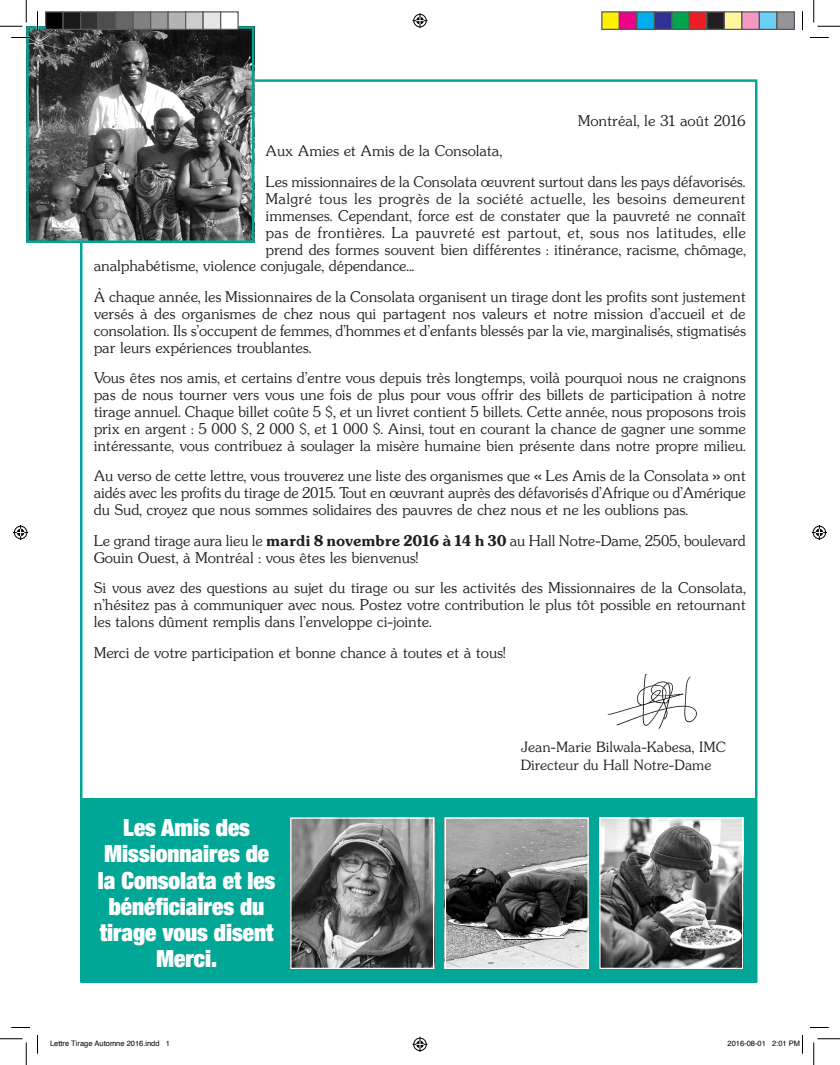
<style>
.page{position:relative;width:840px;height:1065px;background:#fff}
.page>*{position:absolute;margin:0;border:0;box-sizing:border-box;transform-origin:0 0}
.t1{font:900 expanded 23.75px/26.2px "Helvetica Neue";color:#fff;text-align:center}
.t2{font:300 13.75px/16.9px "Souvenir";letter-spacing:-.005em;color:#231f20;text-align:justify}
.t3{font:300 13.75px "Souvenir";letter-spacing:.02em;color:#231f20}
.t4{font:300 13.12px "Souvenir";color:#231f20}
.t5{font:7.5px "Helvetica";color:#000}
.s1{font-family:"Souvenir Demi";font-weight:400}
</style>
<div class="page">
<div style="left:81px;top:798px;width:676px;height:184px;background:#00a796"></div>
<img style="left:607px;top:674px;width:90px;height:55px">
<img style="left:29px;top:29px;width:222px;height:211px">
<div style="left:26px;top:26px;width:228px;height:217px;border:2px solid #00a796"></div>
<img style="left:601px;top:820px;width:140px;height:147px">
<div style="left:599px;top:818px;width:144px;height:151px;border:1px solid #fff"></div>
<img style="left:447px;top:820px;width:140px;height:147px">
<div style="left:445px;top:818px;width:144px;height:151px;border:1px solid #fff"></div>
<img style="left:292px;top:820px;width:140px;height:147px">
<div style="left:290px;top:818px;width:144px;height:151px;border:1px solid #fff"></div>
<svg style="left:11px;top:37px;width:19px;height:1px"></svg>
<svg style="left:810px;top:37px;width:19px;height:1px"></svg>
<svg style="left:11px;top:1027px;width:19px;height:1px"></svg>
<svg style="left:810px;top:1027px;width:19px;height:1px"></svg>
<svg style="left:37px;top:11px;width:1px;height:19px"></svg>
<svg style="left:37px;top:1035px;width:1px;height:19px"></svg>
<svg style="left:802px;top:11px;width:1px;height:19px"></svg>
<svg style="left:0;top:0;width:27px;height:27px"></svg>
<svg style="left:0;top:1039px;width:27px;height:26px"></svg>
<svg style="left:814px;top:0;width:26px;height:27px"></svg>
<svg style="left:814px;top:1039px;width:26px;height:26px"></svg>
<svg style="left:412px;top:13px;width:16px;height:15px"></svg>
<svg style="left:412px;top:1037px;width:16px;height:15px"></svg>
<svg style="left:13px;top:525px;width:15px;height:15px"></svg>
<svg style="left:812px;top:525px;width:15px;height:15px"></svg>
<div style="left:46px;top:12px;width:17px;height:17px;background:#000"></div>
<div style="left:45px;top:11px;width:19px;height:19px;border:1px solid #595959"></div>
<div style="left:63px;top:12px;width:18px;height:17px;background:#1a1a1a"></div>
<div style="left:62px;top:11px;width:19px;height:19px;border:1px solid #595959"></div>
<div style="left:81px;top:12px;width:17px;height:17px;background:#333"></div>
<div style="left:80px;top:11px;width:19px;height:19px;border:1px solid #595959"></div>
<div style="left:98px;top:12px;width:18px;height:17px;background:#4d4d4d"></div>
<div style="left:98px;top:11px;width:18px;height:19px;border:1px solid #595959"></div>
<div style="left:116px;top:12px;width:17px;height:17px;background:#666"></div>
<div style="left:115px;top:11px;width:19px;height:19px;border:1px solid #595959"></div>
<div style="left:133px;top:12px;width:18px;height:17px;background:#808080"></div>
<div style="left:132px;top:11px;width:19px;height:19px;border:1px solid #595959"></div>
<div style="left:151px;top:12px;width:17px;height:17px;background:#999"></div>
<div style="left:150px;top:11px;width:19px;height:19px;border:1px solid #595959"></div>
<div style="left:168px;top:12px;width:18px;height:17px;background:#b3b3b3"></div>
<div style="left:168px;top:11px;width:18px;height:19px;border:1px solid #595959"></div>
<div style="left:186px;top:12px;width:17px;height:17px;background:#ccc"></div>
<div style="left:185px;top:11px;width:19px;height:19px;border:1px solid #595959"></div>
<div style="left:203px;top:12px;width:18px;height:17px;background:#e6e6e6"></div>
<div style="left:202px;top:11px;width:19px;height:19px;border:1px solid #595959"></div>
<div style="left:221px;top:12px;width:17px;height:17px;background:#fff"></div>
<div style="left:220px;top:11px;width:19px;height:19px;border:1px solid #595959"></div>
<div style="left:602px;top:12px;width:17px;height:17px;background:#fff101"></div>
<div style="left:601px;top:11px;width:19px;height:19px;border:1px solid #595959"></div>
<div style="left:619px;top:12px;width:18px;height:17px;background:#ed028c"></div>
<div style="left:619px;top:11px;width:19px;height:19px;border:1px solid #595959"></div>
<div style="left:637px;top:12px;width:17px;height:17px;background:#00aeef"></div>
<div style="left:636px;top:11px;width:19px;height:19px;border:1px solid #595959"></div>
<div style="left:654px;top:12px;width:18px;height:17px;background:#2e3092"></div>
<div style="left:654px;top:11px;width:18px;height:19px;border:1px solid #595959"></div>
<div style="left:672px;top:12px;width:17px;height:17px;background:#00a54f"></div>
<div style="left:671px;top:11px;width:19px;height:19px;border:1px solid #595959"></div>
<div style="left:689px;top:12px;width:18px;height:17px;background:#ee1d23"></div>
<div style="left:689px;top:11px;width:19px;height:19px;border:1px solid #595959"></div>
<div style="left:707px;top:12px;width:17px;height:17px;background:#231f20"></div>
<div style="left:706px;top:11px;width:19px;height:19px;border:1px solid #595959"></div>
<div style="left:724px;top:12px;width:18px;height:17px;background:#fff79a"></div>
<div style="left:724px;top:11px;width:18px;height:19px;border:1px solid #595959"></div>
<div style="left:742px;top:12px;width:17px;height:17px;background:#f499c2"></div>
<div style="left:741px;top:11px;width:19px;height:19px;border:1px solid #595959"></div>
<div style="left:759px;top:12px;width:18px;height:17px;background:#6bcff6"></div>
<div style="left:759px;top:11px;width:19px;height:19px;border:1px solid #595959"></div>
<div style="left:777px;top:12px;width:17px;height:17px;background:#939598"></div>
<div style="left:776px;top:11px;width:19px;height:19px;border:1px solid #595959"></div>
<svg style="left:802px;top:1035px;width:1px;height:19px"></svg>
<p class="t2" style="left:578px;top:112px;width:170px">Montréal, le 31 août 2016</p>
<p class="t2" style="left:266px;top:142px;width:238px">Aux Amies et Amis de la Consolata,</p>
<p class="t2" style="left:266px;top:173px;width:481px">Les missionnaires de la Consolata œuvrent surtout dans les pays défavorisés.</p>
<p class="t3" style="left:266px;top:190px;width:481px">Malgré tous les progrès de la société actuelle, les besoins demeurent</p>
<p class="t2" style="left:266px;top:207px;width:482px">immenses. Cependant, force est de constater que la pauvreté ne connaît</p>
<p class="t3" style="left:266px;top:223px;width:482px">pas de frontières. La pauvreté est partout, et, sous nos latitudes, elle</p>
<p class="t2" style="left:266px;top:241px;width:482px">prend des formes souvent bien différentes : itinérance, racisme, chômage,</p>
<p class="t2" style="left:94px;top:257px;width:322px">analphabétisme, violence conjugale, dépendance...</p>
<p class="t2" style="left:94px;top:288px;width:654px">À chaque année, les Missionnaires de la Consolata organisent un tirage dont les profits sont justement versés à des organismes de chez nous qui partagent nos valeurs et notre mission d’accueil et de consolation. Ils s’occupent de femmes, d’hommes et d’enfants blessés par la vie, marginalisés, stigmatisés par leurs expériences troublantes.</p>
<p class="t2" style="left:94px;top:369px;width:654px">Vous êtes nos amis, et certains d’entre vous depuis très longtemps, voilà pourquoi nous ne craignons pas de nous tourner vers vous une fois de plus pour vous offrir des billets de participation à notre tirage annuel. Chaque billet coûte 5 $, et un livret contient 5 billets. Cette année, nous proposons trois prix en argent : 5 000 $, 2 000 $, et 1 000 $. Ainsi, tout en courant la chance de gagner une somme intéressante, vous contribuez à soulager la misère humaine bien présente dans notre propre milieu.</p>
<p class="t2" style="left:94px;top:467px;width:654px">Au verso de cette lettre, vous trouverez une liste des organismes que « Les Amis de la Consolata » ont aidés avec les profits du tirage de 2015. Tout en œuvrant auprès des défavorisés d’Afrique ou d’Amérique du Sud, croyez que nous sommes solidaires des pauvres de chez nous et ne les oublions pas.</p>
<p class="t2" style="left:94px;top:532px;width:654px">Le grand tirage aura lieu le <span class="s1">mardi 8 novembre 2016 à 14 h 30</span> au Hall Notre-Dame, 2505, boulevard<br>Gouin Ouest, à Montréal : vous êtes les bienvenus!</p>
<p class="t2" style="left:94px;top:579px;width:654px">Si vous avez des questions au sujet du tirage ou sur les activités des Missionnaires de la Consolata, n’hésitez pas à communiquer avec nous. Postez votre contribution le plus tôt possible en retournant les talons dûment remplis dans l’enveloppe ci-jointe.</p>
<p class="t2" style="left:94px;top:644px;width:413px">Merci de votre participation et bonne chance à toutes et à tous!</p>
<p class="t1" style="left:98px;top:814px;width:179px">Les Amis des<br>Missionnaires de la Consolata et les bénéficiaires du tirage vous disent<br>Merci.</p>
<p class="t4" style="left:521px;top:739px;width:206px">Jean-Marie Bilwala-Kabesa, IMC</p>
<p class="t4" style="left:521px;top:756px;width:192px">Directeur du Hall Notre-Dame</p>
<p class="t5" style="left:50px;top:1038px;width:122px">Lettre Tirage Automne 2016.indd 1</p>
<p class="t5" style="left:728px;top:1038px;width:74px">2016-08-01 2:01 PM</p>
</div>
